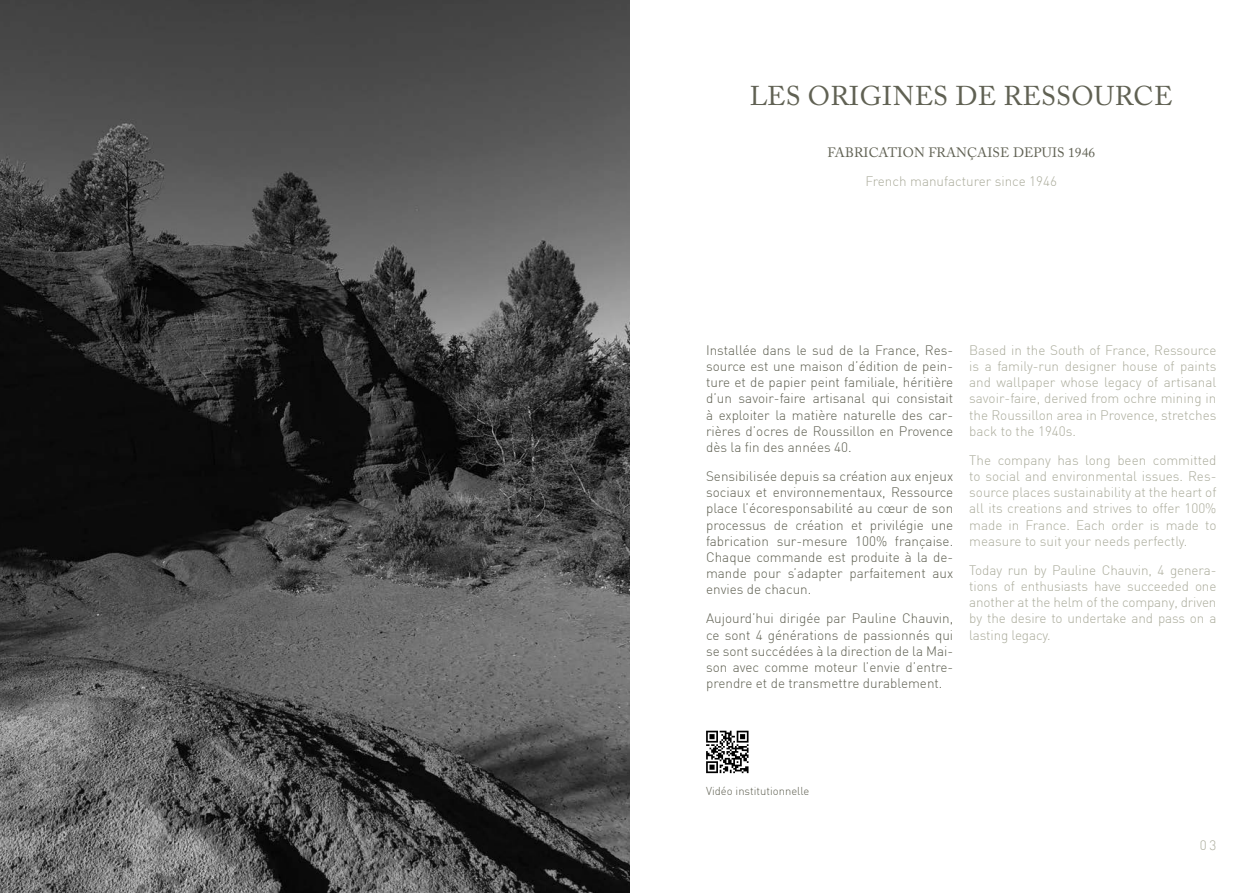
<style>
.page{position:relative;width:1259px;height:893px;background:#fff}
.page>*{position:absolute;margin:0;border:0;box-sizing:border-box;transform-origin:0 0}
.t1{font:27px "Adobe Caslon Pro";letter-spacing:.015em;color:#606153}
.t2{font:300 13.5px/16.2px "DIN";color:#606153;text-align:justify}
.t3{font:300 13.5px/16.2px "DIN";color:#acad9d;text-align:justify}
.t4{font:13.5px "Adobe Caslon Pro";letter-spacing:.015em;color:#606153}
.TITRE{font:300 11.25px "DIN";color:#606153}
</style>
<div class="page">
<svg style="left:706px;top:731px;width:42px;height:42px"></svg>
<img style="left:0;top:0;width:629px;height:893px">
<p class="t1" style="left:749px;top:80px;width:424px">LES ORIGINES DE RESSOURCE</p>
<p class="t4" style="left:827px;top:145px;width:269px">FABRICATION FRANÇAISE DEPUIS 1946</p>
<p class="t3" style="left:865px;top:173px;width:193px">French manufacturer since 1946</p>
<p class="t2" style="left:706px;top:342px;width:249px">Installée dans le sud de la France, Res&shy;source est une maison d’édition de pein&shy;ture et de papier peint familiale, héritière d’un savoir-faire artisanal qui consistait à exploiter la matière naturelle des car&shy;rières d’ocres de Roussillon en Provence dès la fin des années 40.</p>
<p class="t2" style="left:706px;top:468px;width:249px">Sensibilisée depuis sa création aux enjeux sociaux et environnementaux, Ressource place l’écoresponsabilité au cœur de son processus de création et privilégie une fabrication sur-mesure 100% française.<br>Chaque commande est produite à la de&shy;mande pour s’adapter parfaitement aux envies de chacun.</p>
<p class="t2" style="left:706px;top:610px;width:249px">Aujourd’hui dirigée par Pauline Chauvin, ce sont 4 générations de passionnés qui se sont succédées à la direction de la Mai&shy;son avec comme moteur l’envie d’entre&shy;prendre et de transmettre durablement.</p>
<p class="t3" style="left:969px;top:342px;width:249px">Based in the South of France, Ressource is a family-run designer house of paints and wallpaper whose legacy of artisanal savoir-faire, derived from ochre mining in the Roussillon area in Provence, stretches back to the 1940s.</p>
<p class="t3" style="left:969px;top:452px;width:249px">The company has long been committed to social and environmental issues. Res&shy;source places sustainability at the heart of all its creations and strives to offer 100% made in France. Each order is made to measure to suit your needs perfectly.</p>
<p class="t3" style="left:969px;top:562px;width:249px">Today run by Pauline Chauvin, 4 genera&shy;tions of enthusiasts have succeeded one another at the helm of the company, driven by the desire to undertake and pass on a lasting legacy.</p>
<p class="TITRE" style="left:706px;top:784px;width:105px">Vidéo institutionnelle</p>
<p class="t3" style="left:1199px;top:837px;width:18px">03</p>
</div>
